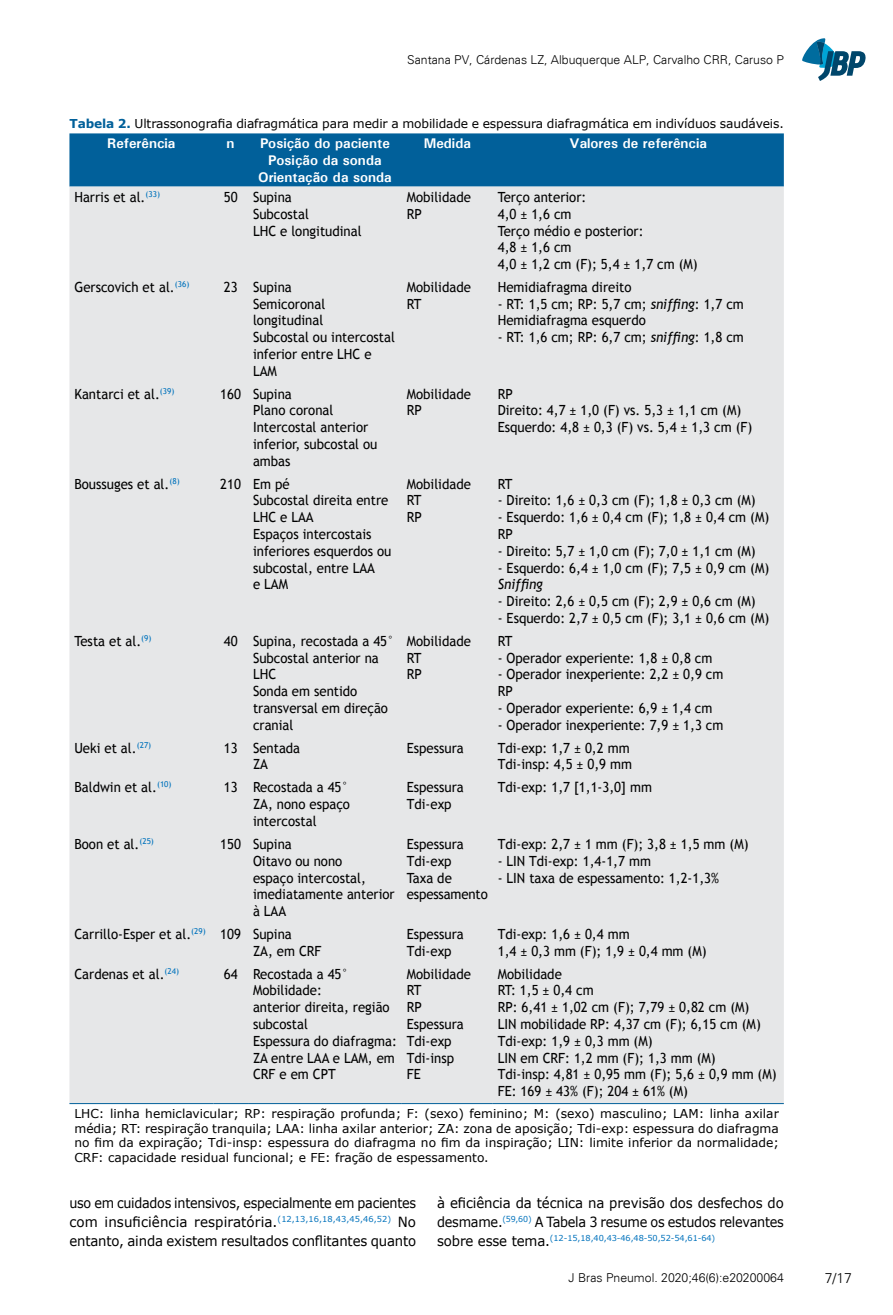
<style>
.page{position:relative;width:893px;height:1315px;background:#fff}
.page>*{position:absolute;margin:0;border:0;box-sizing:border-box;transform-origin:0 0}
.t1{font:14px/16.8px "Trebuchet MS";color:#000;scale:.94 1}
.t2{font:14px/18.6px "Verdana";letter-spacing:-.01em;color:#000;text-align:justify;scale:.91 1}
.t3{font:14px/18.6px "Verdana";letter-spacing:-.01em;color:#000;scale:.95 1}
.t4{font:700 14px/16.8px "Univers";color:#fff;text-align:center}
.t5{font:italic 14px "Trebuchet MS";color:#000;scale:.94 1}
.t6{font:300 14px "Univers";color:#000}
.t7{font:12.25px/14.7px "Verdana";letter-spacing:-.01em;color:#000;text-align:justify}
.t8{font:300 12.25px "Univers";color:#000}
.t9{font:8.22px "Verdana";letter-spacing:-.01em;color:#0072bc}
.s1{font-weight:700;color:#01609a}
.s2{font-style:italic}
.s3{font-size:14px;color:#000}
</style>
<div class="page">
<svg style="left:802px;top:38px;width:64px;height:43px"></svg>
<div style="left:69px;top:133px;width:715px;height:54px;background:#01609a"></div>
<div style="left:69px;top:187px;width:715px;height:916px;background:#e6e7e8"></div>
<hr style="left:69px;top:1103px;width:144px;height:1px;background:#01609a">
<hr style="left:213px;top:1103px;width:35px;height:1px;background:#01609a">
<hr style="left:248px;top:1103px;width:154px;height:1px;background:#01609a">
<hr style="left:402px;top:1103px;width:91px;height:1px;background:#01609a">
<hr style="left:493px;top:1103px;width:291px;height:1px;background:#01609a">
<p class="t8" style="left:407px;top:52px;width:378px">Santana PV, Cárdenas LZ, Albuquerque ALP, Carvalho CRR, Caruso P</p>
<p class="t7" style="left:69px;top:117px;width:716px"><span class="s1">Tabela 2.</span> Ultrassonografia diafragmática para medir a mobilidade e espessura diafragmática em indivíduos saudáveis.</p>
<p class="t4" style="left:107px;top:135px;width:70px">Referência</p>
<p class="t4" style="left:227px;top:135px;width:10px">n</p>
<p class="t4" style="left:258px;top:135px;width:135px">Posição do paciente<br>Posição da sonda<br>Orientação da sonda</p>
<p class="t4" style="left:424px;top:135px;width:49px">Medida</p>
<p class="t4" style="left:570px;top:135px;width:139px">Valores de referência</p>
<p class="t1" style="left:74px;top:189px;width:93px">Harris et al.<sup>(33)</sup></p>
<p class="t1" style="left:253px;top:189px;width:117px;text-indent:-29px">50 Supina<br>Subcostal<br>LHC e longitudinal</p>
<p class="t1" style="left:407px;top:189px;width:70px">Mobilidade<br>RP</p>
<p class="t1" style="left:498px;top:189px;width:214px">Terço anterior:<br>4,0 ± 1,6 cm<br>Terço médio e posterior:<br>4,8 ± 1,6 cm<br>4,0 ± 1,2 cm (F); 5,4 ± 1,7 cm (M)</p>
<p class="t1" style="left:74px;top:279px;width:124px">Gerscovich et al.<sup>(36)</sup></p>
<p class="t1" style="left:253px;top:279px;width:152px;text-indent:-29px">23 Supina<br>Semicoronal longitudinal<br>Subcostal ou intercostal inferior entre LHC e<br>LAM</p>
<p class="t1" style="left:407px;top:279px;width:70px">Mobilidade<br>RT</p>
<p class="t1" style="left:498px;top:279px;width:144px">Hemidiafragma direito</p>
<p class="t1" style="left:498px;top:295px;width:263px">- RT: 1,5 cm; RP: 5,7 cm; <span class="s2">sniffing</span>: 1,7 cm<br>Hemidiafragma esquerdo</p>
<p class="t1" style="left:498px;top:329px;width:263px">- RT: 1,6 cm; RP: 6,7 cm; <span class="s2">sniffing</span>: 1,8 cm</p>
<p class="t1" style="left:74px;top:385px;width:108px">Kantarci et al.<sup>(39)</sup></p>
<p class="t1" style="left:253px;top:385px;width:134px;text-indent:-33px">160 Supina<br>Plano coronal<br>Intercostal anterior inferior, subcostal ou ambas</p>
<p class="t1" style="left:407px;top:385px;width:70px">Mobilidade<br>RP</p>
<p class="t1" style="left:498px;top:385px;width:272px">RP<br>Direito: 4,7 ± 1,0 (F) vs. 5,3 ± 1,1 cm (M)<br>Esquerdo: 4,8 ± 0,3 (F) vs. 5,4 ± 1,3 cm (F)</p>
<p class="t1" style="left:74px;top:475px;width:113px">Boussuges et al.<sup>(8)</sup></p>
<p class="t1" style="left:253px;top:475px;width:149px;text-indent:-33px">210 Em pé<br>Subcostal direita entre<br>LHC e LAA<br>Espaços intercostais inferiores esquerdos ou subcostal, entre LAA<br>e LAM</p>
<p class="t1" style="left:407px;top:475px;width:70px">Mobilidade<br>RT<br>RP</p>
<p class="t1" style="left:498px;top:475px;width:17px">RT</p>
<p class="t1" style="left:498px;top:492px;width:276px">- Direito: 1,6 ± 0,3 cm (F); 1,8 ± 0,3 cm (M)</p>
<p class="t1" style="left:498px;top:509px;width:290px">- Esquerdo: 1,6 ± 0,4 cm (F); 1,8 ± 0,4 cm (M)<br>RP</p>
<p class="t1" style="left:498px;top:542px;width:276px">- Direito: 5,7 ± 1,0 cm (F); 7,0 ± 1,1 cm (M)</p>
<p class="t1" style="left:498px;top:559px;width:290px">- Esquerdo: 6,4 ± 1,0 cm (F); 7,5 ± 0,9 cm (M)</p>
<p class="t5" style="left:498px;top:576px;width:50px">Sniffing</p>
<p class="t1" style="left:498px;top:593px;width:276px">- Direito: 2,6 ± 0,5 cm (F); 2,9 ± 0,6 cm (M)</p>
<p class="t1" style="left:498px;top:610px;width:290px">- Esquerdo: 2,7 ± 0,5 cm (F); 3,1 ± 0,6 cm (M)</p>
<p class="t1" style="left:74px;top:632px;width:84px">Testa et al.<sup>(9)</sup></p>
<p class="t1" style="left:253px;top:632px;width:152px;text-indent:-29px">40 Supina, recostada a 45°<br>Subcostal anterior na<br>LHC<br>Sonda em sentido transversal em direção cranial</p>
<p class="t1" style="left:407px;top:632px;width:70px">Mobilidade<br>RT<br>RP</p>
<p class="t1" style="left:498px;top:632px;width:17px">RT</p>
<p class="t1" style="left:498px;top:649px;width:230px">- Operador experiente: 1,8 ± 0,8 cm</p>
<p class="t1" style="left:498px;top:666px;width:242px">- Operador inexperiente: 2,2 ± 0,9 cm<br>RP</p>
<p class="t1" style="left:498px;top:700px;width:230px">- Operador experiente: 6,9 ± 1,4 cm</p>
<p class="t1" style="left:498px;top:716px;width:242px">- Operador inexperiente: 7,9 ± 1,3 cm</p>
<p class="t1" style="left:74px;top:739px;width:83px">Ueki et al.<sup>(27)</sup></p>
<p class="t1" style="left:224px;top:739px;width:83px;text-align:center">13 Sentada<br>ZA</p>
<p class="t1" style="left:407px;top:739px;width:62px">Espessura</p>
<p class="t1" style="left:498px;top:739px;width:144px">Tdi-exp: 1,7 ± 0,2 mm<br>Tdi-insp: 4,5 ± 0,9 mm</p>
<p class="t1" style="left:74px;top:779px;width:105px">Baldwin et al.<sup>(10)</sup></p>
<p class="t1" style="left:253px;top:779px;width:105px;text-align:justify;text-indent:-29px">13 Recostada a 45° ZA, nono espaço intercostal</p>
<p class="t1" style="left:407px;top:779px;width:62px">Espessura<br>Tdi-exp</p>
<p class="t1" style="left:498px;top:779px;width:166px">Tdi-exp: 1,7 [1,1-3,0] mm</p>
<p class="t1" style="left:74px;top:836px;width:86px">Boon et al.<sup>(25)</sup></p>
<p class="t1" style="left:253px;top:836px;width:152px;text-indent:-33px">150 Supina<br>Oitavo ou nono<br>espaço intercostal, imediatamente anterior à LAA</p>
<p class="t1" style="left:407px;top:836px;width:88px">Espessura<br>Tdi-exp<br>Taxa de espessamento</p>
<p class="t1" style="left:498px;top:836px;width:268px">Tdi-exp: 2,7 ± 1 mm (F); 3,8 ± 1,5 mm (M)</p>
<p class="t1" style="left:498px;top:852px;width:164px">- LIN Tdi-exp: 1,4-1,7 mm</p>
<p class="t1" style="left:498px;top:869px;width:237px">- LIN taxa de espessamento: 1,2-1,3%</p>
<p class="t1" style="left:253px;top:925px;width:74px;text-indent:-179px">Carrillo-Esper et al.<sup>(29)</sup> 109 Supina<br>ZA, em CRF</p>
<p class="t1" style="left:407px;top:926px;width:62px">Espessura<br>Tdi-exp</p>
<p class="t1" style="left:498px;top:926px;width:224px">Tdi-exp: 1,6 ± 0,4 mm<br>1,4 ± 0,3 mm (F); 1,9 ± 0,4 mm (M)</p>
<p class="t1" style="left:74px;top:965px;width:113px">Cardenas et al.<sup>(24)</sup></p>
<p class="t1" style="left:253px;top:965px;width:155px;text-indent:-29px">64 Recostada a 45°<br>Mobilidade:<br>anterior direita, região subcostal<br>Espessura do diafragma:<br>ZA entre LAA e LAM, em<br>CRF e em CPT</p>
<p class="t1" style="left:407px;top:965px;width:70px">Mobilidade<br>RT<br>RP<br>Espessura<br>Tdi-exp<br>Tdi-insp<br>FE</p>
<p class="t1" style="left:498px;top:965px;width:298px">Mobilidade<br>RT: 1,5 ± 0,4 cm<br>RP: 6,41 ± 1,02 cm (F); 7,79 ± 0,82 cm (M)<br>LIN mobilidade RP: 4,37 cm (F); 6,15 cm (M)<br>Tdi-exp: 1,9 ± 0,3 mm (M)<br>LIN em CRF: 1,2 mm (F); 1,3 mm (M)<br>Tdi-insp: 4,81 ± 0,95 mm (F); 5,6 ± 0,9 mm (M)<br>FE: 169 ± 43% (F); 204 ± 61% (M)</p>
<p class="t7" style="left:74px;top:1106px;width:706px">LHC: linha hemiclavicular; RP: respiração profunda; F: (sexo) feminino; M: (sexo) masculino; LAM: linha axilar média; RT: respiração tranquila; LAA: linha axilar anterior; ZA: zona de aposição; Tdi-exp: espessura do diafragma no fim da expiração; Tdi-insp: espessura do diafragma no fim da inspiração; LIN: limite inferior da normalidade; CRF: capacidade residual funcional; e FE: fração de espessamento.</p>
<p class="t2" style="left:69px;top:1194px;width:383px">uso em cuidados intensivos, especialmente em pacientes com insuficiência respiratória.<sup>(12,13,16,18,43,45,46,52)</sup> No entanto, ainda existem resultados conflitantes quanto</p>
<p class="t3" style="left:437px;top:1194px;width:367px">à eficiência da técnica na previsão dos desfechos do desmame.<sup>(59,60)</sup> A Tabela 3 resume os estudos relevantes</p>
<p class="t9" style="left:437px;top:1232px;width:280px"><span class="s3">sobre esse tema.</span>(12-15,18,40,43-46,48-50,52-54,61-64)</p>
<p class="t8" style="left:569px;top:1270px;width:217px">J Bras Pneumol. 2020;46(6):e20200064</p>
<p class="t6" style="left:825px;top:1269px;width:29px">7/17</p>
</div>
